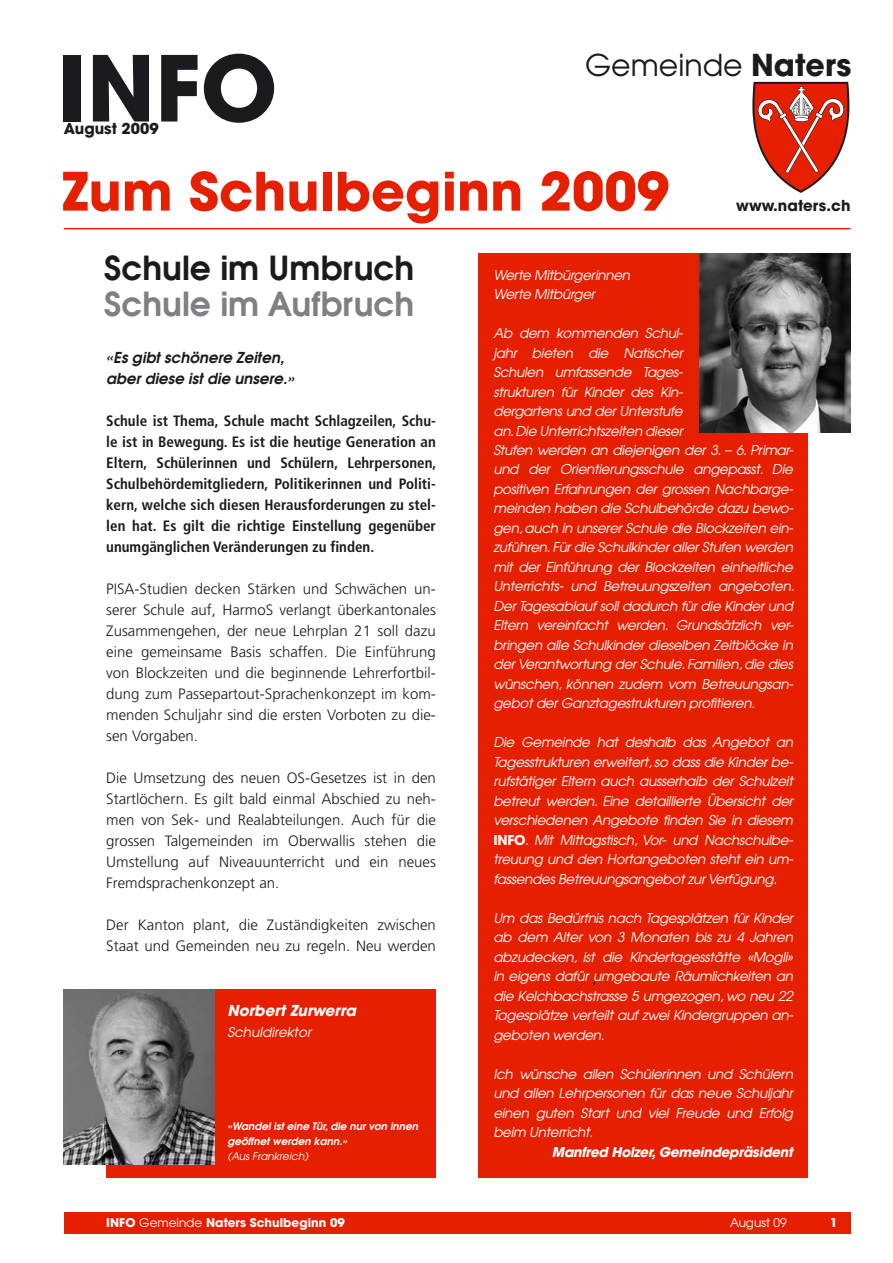
<style>
.page{position:relative;width:893px;height:1263px;background:#fff}
.page>*{position:absolute;margin:0;border:0;box-sizing:border-box;transform-origin:0 0}
.t1{font:700 90px "Avant Garde";color:#1b1b1f}
.t2{font:700 52.5px "Avant Garde";color:#e71f01}
.t3{font:600 33px "Avant Garde";color:#807f84}
.t4{font:600 33px "Avant Garde";color:#1b1b1f}
.t5{font:30px "Avant Garde";color:#1b1b1f}
.t6{font:300 15px/21px "Frutiger";color:#1b1b1f;text-align:justify}
.t7{font:700 condensed 15px/21px "Frutiger";color:#1b1b1f;text-align:justify}
.t8{font:italic 600 15px/21px "Avant Garde";color:#1b1b1f}
.t9{font:700 15px "Avant Garde";color:#1b1b1f}
.t10{font:italic 700 15px "Avant Garde";color:#fff}
.t11{font:italic 13.5px/19.5px "Avant Garde";letter-spacing:-.02em;color:#fff;text-align:justify}
.t12{font:italic 700 13.5px "Avant Garde";letter-spacing:-.02em;color:#fff}
.t13{font:italic 13.5px "Avant Garde";color:#fff}
.t14{font:700 12px "Avant Garde";color:#fff}
.t15{font:12px "Avant Garde";color:#fff}
.t16{font:italic 600 10.5px/15px "Avant Garde";color:#fff}
.t17{font:italic 10.5px "Avant Garde";color:#fff}
.s1{font-weight:700}
.s2{font-weight:700;font-style:normal}
.s3{font-weight:400}
</style>
<div class="page">
<div style="left:64px;top:1212px;width:786px;height:21px;background:#e71f01"></div>
<svg style="left:752px;top:82px;width:97px;height:111px"></svg>
<div style="left:478px;top:253px;width:330px;height:925px;background:#e71f01"></div>
<hr style="left:64px;top:228px;width:786px;height:1px;background:#e71f01">
<div style="left:106px;top:989px;width:330px;height:189px;background:#e71f01"></div>
<img style="left:700px;top:253px;width:150px;height:179px">
<img style="left:64px;top:989px;width:151px;height:175px">
<h1 class="t1" style="left:58px;top:30px;width:221px">INFO</h1>
<p class="t9" style="left:64px;top:119px;width:96px">August 2009</p>
<h3 class="t5" style="left:585px;top:46px;width:268px">Gemeinde <span class="s1">Naters</span></h3>
<h2 class="t2" style="left:62px;top:157px;width:608px">Zum Schulbeginn 2009</h2>
<h3 class="t4" style="left:104px;top:246px;width:312px">Schule im Umbruch</h3>
<h3 class="t3" style="left:104px;top:282px;width:312px">Schule im Aufbruch</h3>
<p class="t9" style="left:736px;top:195px;width:116px">www.naters.ch</p>
<p class="t11" style="left:493px;top:265px;width:138px">Werte Mitbürgerinnen<br>Werte Mitbürger</p>
<p class="t11" style="left:493px;top:323px;width:302px;text-align:left">Ab dem kommenden Schul-<br>jahr bieten die Natischer<br>Schulen umfassende Tages-<br>strukturen für Kinder des Kin-<br>dergartens und der Unterstufe<br>an. Die Unterrichtszeiten dieser<br>Stufen werden an diejenigen der 3. – 6. Primar&shy;und der Orientierungsschule angepasst. Die positiven Erfahrungen der grossen Nachbarge&shy;meinden haben die Schulbehörde dazu bewo&shy;gen, auch in unserer Schule die Blockzeiten ein&shy;zuführen. Für die Schulkinder aller Stufen werden mit der Einführung der Blockzeiten einheitliche Unterrichts- und Betreuungszeiten angeboten.<br>Der Tagesablauf soll dadurch für die Kinder und Eltern vereinfacht werden. Grundsätzlich ver&shy;bringen alle Schulkinder dieselben Zeitblöcke in der Verantwortung der Schule. Familien, die dies wünschen, können zudem vom Betreuungsan&shy;gebot der Ganztagestrukturen profitieren.</p>
<p class="t11" style="left:493px;top:732px;width:301px">Die Gemeinde hat deshalb das Angebot an Tagesstrukturen erweitert, so dass die Kinder be&shy;rufstätiger Eltern auch ausserhalb der Schulzeit betreut werden. Eine detaillierte Übersicht der verschiedenen Angebote finden Sie in diesem <span class="s2">INFO</span>. Mit Mittagstisch, Vor- und Nachschulbe&shy;treuung und den Hortangeboten steht ein um&shy;fassendes Betreuungsangebot zur Verfügung.</p>
<p class="t11" style="left:493px;top:908px;width:301px">Um das Bedürfnis nach Tagesplätzen für Kinder ab dem Alter von 3 Monaten bis zu 4 Jahren abzudecken, ist die Kindertagesstätte «Mogli» in eigens dafür umgebaute Räumlichkeiten an die Kelchbachstrasse 5 umgezogen, wo neu 22<br>Tagesplätze verteilt auf zwei Kindergruppen an&shy;geboten werden.</p>
<p class="t11" style="left:493px;top:1064px;width:301px">Ich wünsche allen Schülerinnen und Schülern und allen Lehrpersonen für das neue Schuljahr einen guten Start und viel Freude und Erfolg beim Unterricht.</p>
<p class="t12" style="left:552px;top:1143px;width:242px">Manfred Holzer, Gemeindepräsident</p>
<p class="t8" style="left:106px;top:346px;width:189px">«Es gibt schönere Zeiten, aber diese ist die unsere.»</p>
<p class="t7" style="left:106px;top:410px;width:332px">Schule ist Thema, Schule macht Schlagzeilen, Schu&shy;le ist in Bewegung. Es ist die heutige Generation an Eltern, Schülerinnen und Schülern, Lehrpersonen, Schulbehördemitgliedern, Politikerinnen und Politi&shy;kern, welche sich diesen Herausforderungen zu stel&shy;len hat. Es gilt die richtige Einstellung gegenüber unumgänglichen Veränderungen zu finden.</p>
<p class="t6" style="left:106px;top:578px;width:331px">PISA-Studien decken Stärken und Schwächen un&shy;serer Schule auf, HarmoS verlangt überkantonales Zusammengehen, der neue Lehrplan 21 soll dazu eine gemeinsame Basis schaffen. Die Einführung von Blockzeiten und die beginnende Lehrerfortbil&shy;dung zum Passepartout-Sprachenkonzept im kom&shy;menden Schuljahr sind die ersten Vorboten zu die&shy;sen Vorgaben.</p>
<p class="t6" style="left:106px;top:767px;width:331px">Die Umsetzung des neuen OS-Gesetzes ist in den Startlöchern. Es gilt bald einmal Abschied zu neh&shy;men von Sek- und Realabteilungen. Auch für die grossen Talgemeinden im Oberwallis stehen die Umstellung auf Niveauunterricht und ein neues Fremdsprachenkonzept an.</p>
<p class="t6" style="left:106px;top:914px;width:331px">Der Kanton plant, die Zuständigkeiten zwischen<br>Staat und Gemeinden neu zu regeln. Neu werden</p>
<p class="t10" style="left:227px;top:1001px;width:130px">Norbert Zurwerra</p>
<p class="t13" style="left:227px;top:1024px;width:85px">Schuldirektor</p>
<p class="t16" style="left:227px;top:1118px;width:192px">«Wandel ist eine Tür, die nur von innen geöffnet werden kann.»</p>
<p class="t17" style="left:227px;top:1149px;width:82px">(Aus Frankreich)</p>
<p class="t14" style="left:106px;top:1215px;width:240px">INFO <span class="s3">Gemeinde</span> Naters Schulbeginn 09</p>
<p class="t15" style="left:730px;top:1215px;width:58px">August 09</p>
<p class="t14" style="left:830px;top:1215px;width:9px">1</p>
</div>
